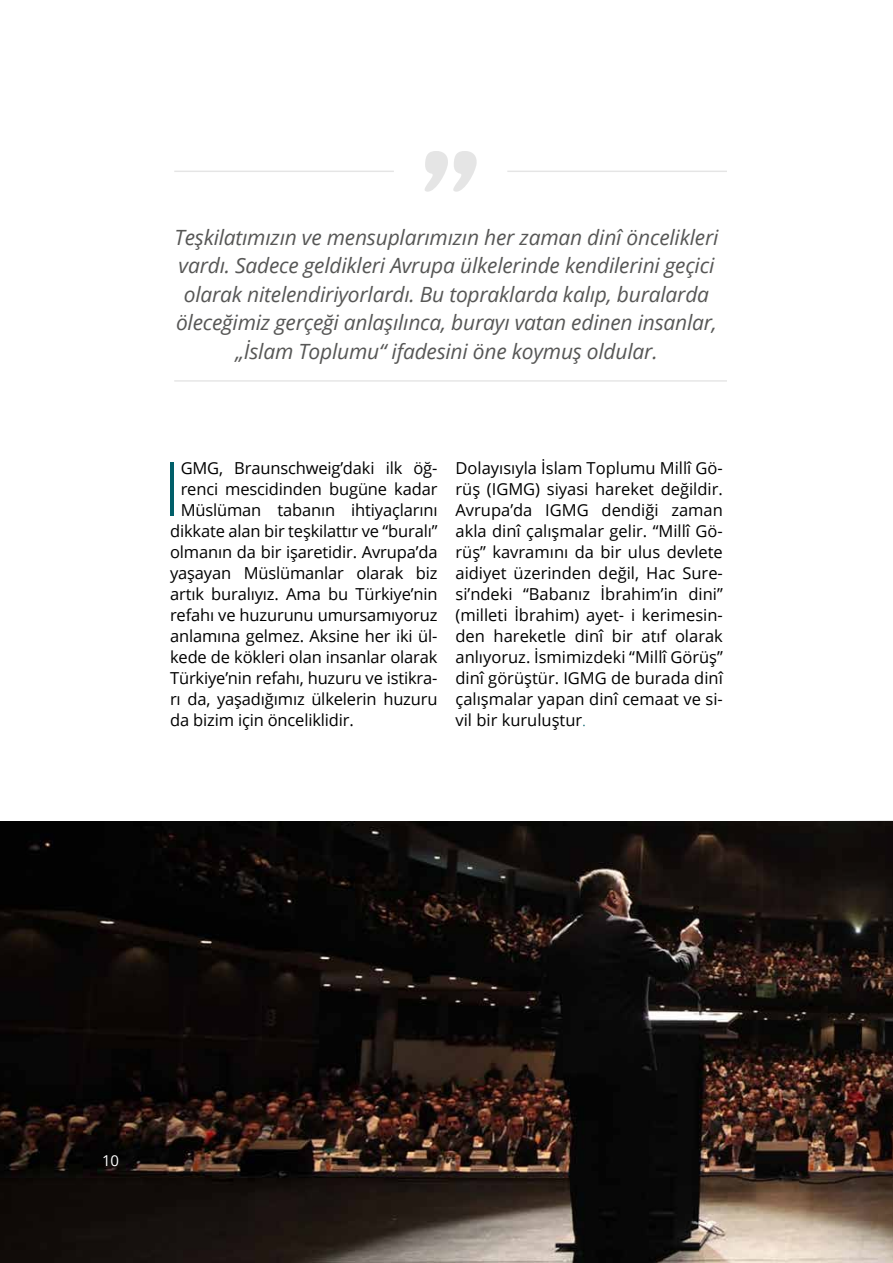
<style>
.page{position:relative;width:893px;height:1263px;background:#fff}
.page>*{position:absolute;margin:0;border:0;box-sizing:border-box;transform-origin:0 0}
.t1{font:300 75.3px "Open Sans";color:#005f69}
.t2{font:italic 21px/28.5px "Open Sans";letter-spacing:-.01em;color:#575756;text-align:center}
.t3{font:16.5px/21px "Open Sans";letter-spacing:-.01em;color:#000;text-align:justify}
.t4{font:15px "Open Sans";color:#fff}
.s1{font-weight:300;color:#005f69}
</style>
<div class="page">
<img style="left:0;top:821px;width:810px;height:442px">
<img style="left:810px;top:821px;width:83px;height:442px">
<svg style="left:425px;top:151px;width:52px;height:41px"></svg>
<hr style="left:174px;top:171px;width:220px;height:1px;background:#575756">
<hr style="left:174px;top:380px;width:553px;height:2px;background:#575756">
<hr style="left:507px;top:171px;width:220px;height:1px;background:#575756">
<p class="t2" style="left:174px;top:222px;width:545px">Teşkilatımızın ve mensuplarımızın her zaman dinî öncelikleri vardı. Sadece geldikleri Avrupa ülkelerinde kendilerini geçici olarak nitelendiriyorlardı. Bu topraklarda kalıp, buralarda öleceğimiz gerçeği anlaşılınca, burayı vatan edinen insanlar, „İslam Toplumu“ ifadesini öne koymuş oldular.</p>
<h1 class="t1" style="left:162px;top:437px;width:20px">I</h1>
<p class="t3" style="left:181px;top:457px;width:258px">GMG, Braunschweig’daki ilk öğ-</p>
<p class="t3" style="left:181px;top:478px;width:258px">renci mescidinden bugüne kadar</p>
<p class="t3" style="left:181px;top:499px;width:258px">Müslüman tabanın ihtiyaçlarını</p>
<p class="t3" style="left:170px;top:520px;width:269px">dikkate alan bir teşkilattır ve “buralı”</p>
<p class="t3" style="left:170px;top:541px;width:269px">olmanın da bir işaretidir. Avrupa’da</p>
<p class="t3" style="left:170px;top:562px;width:269px">yaşayan Müslümanlar olarak biz</p>
<p class="t3" style="left:170px;top:583px;width:269px">artık buralıyız. Ama bu Türkiye’nin</p>
<p class="t3" style="left:170px;top:604px;width:269px">refahı ve huzurunu umursamıyoruz</p>
<p class="t3" style="left:170px;top:625px;width:269px">anlamına gelmez. Aksine her iki ül-</p>
<p class="t3" style="left:170px;top:646px;width:269px">kede de kökleri olan insanlar olarak</p>
<p class="t3" style="left:170px;top:667px;width:269px">Türkiye’nin refahı, huzuru ve istikra-</p>
<p class="t3" style="left:170px;top:688px;width:269px">rı da, yaşadığımız ülkelerin huzuru</p>
<p class="t3" style="left:170px;top:709px;width:185px">da bizim için önceliklidir.</p>
<p class="t3" style="left:455px;top:457px;width:269px">Dolayısıyla İslam Toplumu Millî Gö&shy;rüş (IGMG) siyasi hareket değildir.<br>Avrupa’da IGMG dendiği zaman akla dinî çalışmalar gelir. “Millî Gö&shy;rüş” kavramını da bir ulus devlete aidiyet üzerinden değil, Hac Sure&shy;si’ndeki “Babanız İbrahim’in dini” (milleti İbrahim) ayet- i kerimesin&shy;den hareketle dinî bir atıf olarak anlıyoruz. İsmimizdeki “Millî Görüş” dinî görüştür. IGMG de burada dinî çalışmalar yapan dinî cemaat ve si&shy;vil bir kuruluştur<span class="s1">.</span></p>
<p class="t4" style="left:102px;top:1150px;width:19px">10</p>
</div>
